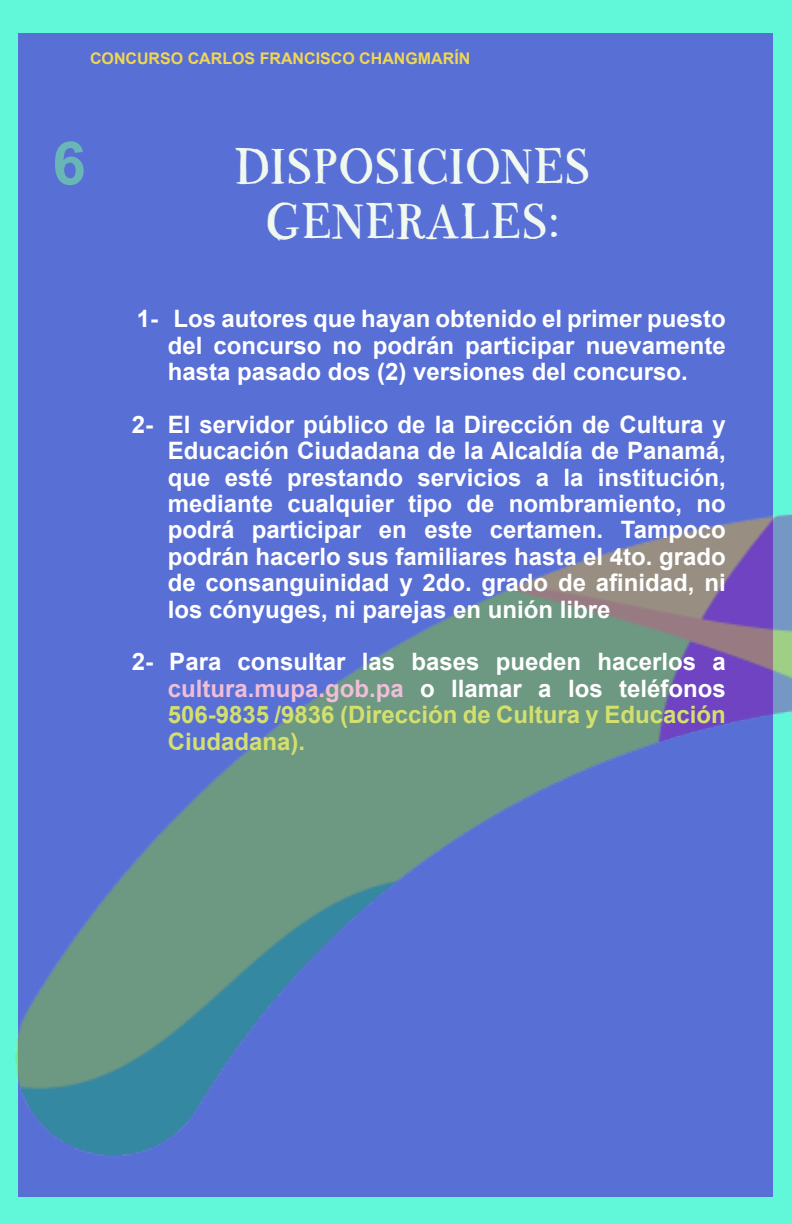
<style>
.page{position:relative;width:792px;height:1224px;background:#61f7d9}
.page>*{position:absolute;margin:0;border:0;box-sizing:border-box;transform-origin:0 0}
.t1{font:700 60px "Arial";color:#69b6b7}
.t2{font:50px/55px "Bodo Flo";color:#f1f8ef;text-align:center}
.Párrafo_de_lista{font:700 24px/26.4px "Arial";color:#fff;text-align:justify}
.t3{font:700 16px "Arial";color:#f0d653}
.s1{color:#efbed8}
.s2{color:#d3e06d}
</style>
<div class="page">
<div style="left:19px;top:33px;width:754px;height:1164px;background:#586fd6"></div>
<img style="left:14px;top:334px;width:778px;height:863px">
<p class="t3" style="left:90px;top:48px;width:382px">CONCURSO CARLOS FRANCISCO CHANGMARÍN</p>
<p class="t1" style="left:52px;top:124px;width:35px">6</p>
<p class="t2" style="left:233px;top:139px;width:357px">DISPOSICIONES<br>GENERALES:</p>
<p class="Párrafo_de_lista" style="left:168px;top:306px;width:559px;text-indent:-31px">1- Los autores que hayan obtenido el primer puesto del concurso no podrán participar nuevamente hasta pasado dos (2) versiones del concurso.</p>
<p class="Párrafo_de_lista" style="left:168px;top:412px;width:560px;text-indent:-36px">2- El servidor público de la Dirección de Cultura y Educación Ciudadana de la Alcaldía de Panamá, que esté prestando servicios a la institución, mediante cualquier tipo de nombramiento, no podrá participar en este certamen. Tampoco podrán hacerlo sus familiares hasta el 4to. grado de consanguinidad y 2do. grado de afinidad, ni los cónyuges, ni parejas en unión libre</p>
<p class="Párrafo_de_lista" style="left:168px;top:650px;width:560px;text-indent:-36px">2- Para consultar las bases pueden hacerlos a <span class="s1">cultura.mupa.gob.pa</span> o llamar a los teléfonos <span class="s2">506-9835 /9836 (Dirección de Cultura y Educación Ciudadana).</span></p>
</div>
